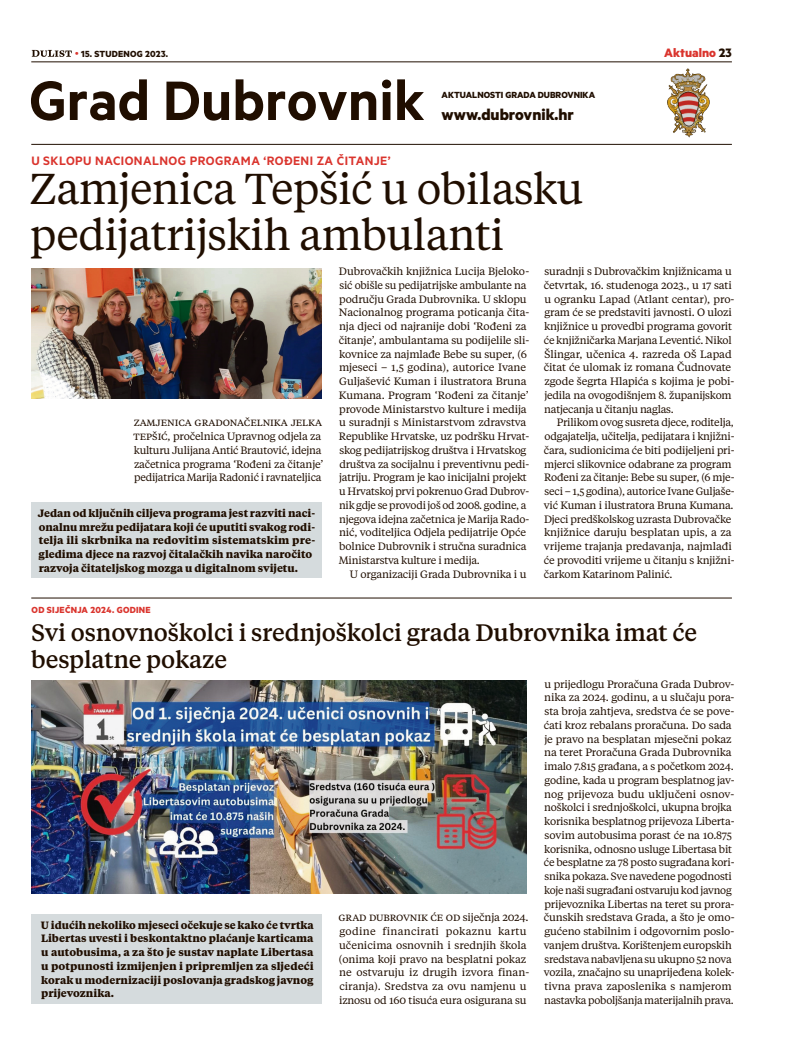
<style>
.page{position:relative;width:807px;height:1063px;background:#fff}
.page>*{position:absolute;margin:0;border:0;box-sizing:border-box;transform-origin:0 0}
.NAVIGACIJA_SREDNJE{font:600 62.5px "Metric";color:#200e00}
.NASLOV{font:43px/45.1px "Tiempos Text";letter-spacing:-.015em;color:#200e00}
.NASLOV_BOCNI{font:500 23.75px/27.5px "Tiempos Text";letter-spacing:-.01em;color:#200e00}
.LEAD{font:700 17.5px "Metric";color:#200e00}
.NADNASLOV_11{font:600 13.75px "Metric";letter-spacing:.03em;color:#da342d}
.t1{font:700 13.75px "Metric";color:#da342d}
.BODY_1{font:10.62px/13.8px "Tiempos Text";letter-spacing:-.015em;color:#200e00}
.BODY_UVLAKA{font:10.62px/13.8px "Tiempos Text";letter-spacing:-.02em;color:#200e00}
.BODY{font:700 10.62px/13.8px "Tiempos Text";color:#200e00;text-align:justify}
.LEAD-2{font:700 10px "Metric";color:#200e00}
.NADNASLOV_8{font:700 10px "Metric";letter-spacing:.03em;color:#da342d}
.LEAD-3{font:700 10px "Metric";letter-spacing:.02em;color:#200e00}
.s1{font-weight:500;color:#da342d}
.s2{color:#200e00}
</style>
<div class="page">
<svg style="left:32px;top:50px;width:40px;height:7px"></svg>
<hr style="left:31px;top:62px;width:700px;height:1px;background:#200e00">
<img style="left:31px;top:681px;width:495px;height:213px">
<hr style="left:31px;top:144px;width:700px;height:1px;background:#200e00">
<img style="left:667px;top:69px;width:42px;height:68px">
<div style="left:31px;top:914px;width:290px;height:90px;background:#d5dbdd"></div>
<hr style="left:31px;top:598px;width:700px;height:1px;background:#200e00">
<img style="left:31px;top:268px;width:290px;height:131px">
<div style="left:31px;top:502px;width:290px;height:75px;background:#d5dbdd"></div>
<p class="LEAD-3" style="left:75px;top:47px;width:94px"><span class="s1">•</span> 15. STUDENOG 2023.</p>
<p class="t1" style="left:664px;top:44px;width:69px">Aktualno <span class="s2">23</span></p>
<p class="LEAD-2" style="left:441px;top:89px;width:155px">AKTUALNOSTI GRADA DUBROVNIKA</p>
<p class="NAVIGACIJA_SREDNJE" style="left:29px;top:63px;width:396px">Grad Dubrovnik</p>
<p class="LEAD" style="left:441px;top:104px;width:134px">www.dubrovnik.hr</p>
<p class="NADNASLOV_11" style="left:31px;top:153px;width:360px">U SKLOPU NACIONALNOG PROGRAMA ‘ROĐENI ZA ČITANJE’</p>
<p class="NASLOV" style="left:30px;top:165px;width:555px">Zamjenica Tepšić u obilasku pedijatrijskih ambulanti</p>
<p class="BODY_1" style="left:133px;top:415px;width:191px">Zamjenica gradonačelnika Jelka Tepšić, pročelnica Upravnog odjela za kulturu Julijana Antić Brautović, idejna začetnica programa ‘Rođeni za čitanje’ pedijatrica Marija Radonić i ravnateljica</p>
<p class="BODY" style="left:38px;top:506px;width:279px;text-align:left">Jedan od ključnih ciljeva programa jest razviti naci&shy;onalnu mrežu pedijatara koji će uputiti svakog rodi&shy;telja ili skrbnika na redovitim sistematskim pre&shy;gledima djece na razvoj čitalačkih navika naročito razvoja čitateljskog mozga u digitalnom svijetu.</p>
<p class="BODY_1" style="left:338px;top:264px;width:192px">Dubrovačkih knjižnica Lucija Bjeloko&shy;sić obišle su pedijatrijske ambulante na području Grada Dubrovnika. U sklopu Nacionalnog programa poticanja čita&shy;nja djeci od najranije dobi ‘Rođeni za čitanje’, ambulantama su podijelile sli&shy;kovnice za najmlađe Bebe su super, (6 mjeseci – 1,5 godina), autorice Ivane Guljašević Kuman i ilustratora Bruna Kumana. Program ‘Rođeni za čitanje’ provode Ministarstvo kulture i medija u suradnji s Ministarstvom zdravstva Republike Hrvatske, uz podršku Hrvat&shy;skog pedijatrijskog društva i Hrvatskog društva za socijalnu i preventivnu pedi&shy;jatriju. Program je kao inicijalni projekt u Hrvatskoj prvi pokrenuo Grad Dubrov&shy;nik gdje se provodi još od 2008. godine, a njegova idejna začetnica je Marija Rado&shy;nić, voditeljica Odjela pedijatrije Opće bolnice Dubrovnik i stručna suradnica Ministarstva kulture i medija.</p>
<p class="BODY_UVLAKA" style="left:349px;top:566px;width:178px">U organizaciji Grada Dubrovnika i u</p>
<p class="BODY_UVLAKA" style="left:543px;top:264px;width:192px">suradnji s Dubrovačkim knjižnicama u četvrtak, 16. studenoga 2023., u 17 sati u ogranku Lapad (Atlant centar), pro&shy;gram će se predstaviti javnosti. O ulozi knjižnice u provedbi programa govorit će knjižničarka Marjana Leventić. Nikol Šlingar, učenica 4. razreda OŠ Lapad čitat će ulomak iz romana Čudnovate zgode šegrta Hlapića s kojima je pobi&shy;jedila na ovogodišnjem 8. županijskom natjecanja u čitanju naglas.</p>
<p class="BODY_UVLAKA" style="left:543px;top:415px;width:192px;text-indent:13px">Prilikom ovog susreta djece, roditelja, odgajatelja, učitelja, pedijatara i knjižni&shy;čara, sudionicima će biti podijeljeni pri&shy;mjerci slikovnice odabrane za program Rođeni za čitanje: Bebe su super, (6 mje&shy;seci – 1,5 godina), autorice Ivane Guljaše&shy;vić Kuman i ilustratora Bruna Kumana.<br>Djeci predškolskog uzrasta Dubrovačke knjižnice daruju besplatan upis, a za vrijeme trajanja predavanja, najmlađi će provoditi vrijeme u čitanju s knjižni&shy;čarkom Katarinom Palinić.</p>
<p class="NADNASLOV_8" style="left:32px;top:604px;width:121px">OD SIJEČNJA 2024. GODINE</p>
<p class="NASLOV_BOCNI" style="left:31px;top:618px;width:667px">Svi osnovnoškolci i srednjoškolci grada Dubrovnika imat će besplatne pokaze</p>
<p class="BODY" style="left:41px;top:918px;width:274px">U idućih nekoliko mjeseci očekuje se kako će tvrtka Libertas uvesti i beskontaktno plaćanje karticama u autobusima, a za što je sustav naplate Libertasa u potpunosti izmijenjen i pripremljen za sljedeći korak u modernizaciji poslovanja gradskog javnog prijevoznika.</p>
<p class="BODY_1" style="left:338px;top:910px;width:192px">Grad Dubrovnik će od siječnja 2024. godine financirati pokaznu kartu učenicima osnovnih i srednjih škola (onima koji pravo na besplatni pokaz ne ostvaruju iz drugih izvora finan&shy;ciranja). Sredstva za ovu namjenu u iznosu od 160 tisuća eura osigurana su</p>
<p class="BODY_1" style="left:543px;top:676px;width:192px">u prijedlogu Proračuna Grada Dubrov&shy;nika za 2024. godinu, a u slučaju pora&shy;sta broja zahtjeva, sredstva će se pove&shy;ćati kroz rebalans proračuna. Do sada je pravo na besplatan mjesečni pokaz na teret Proračuna Grada Dubrovnika imalo 7.815 građana, a s početkom 2024. godine, kada u program besplatnog jav&shy;nog prijevoza budu uključeni osnov&shy;noškolci i srednjoškolci, ukupna brojka korisnika besplatnog prijevoza Liberta&shy;sovim autobusima porast će na 10.875 korisnika, odnosno usluge Libertasa bit će besplatne za 78 posto sugrađana kori&shy;snika pokaza. Sve navedene pogodnosti koje naši sugrađani ostvaruju kod javnog prijevoznika Libertas na teret su prora&shy;čunskih sredstava Grada, a što je omo&shy;gućeno stabilnim i odgovornim poslo&shy;vanjem društva. Korištenjem europskih sredstava nabavljena su ukupno 52 nova vozila, značajno su unaprijeđena kolek&shy;tivna prava zaposlenika s namjerom nastavka poboljšanja materijalnih prava.</p>
</div>
